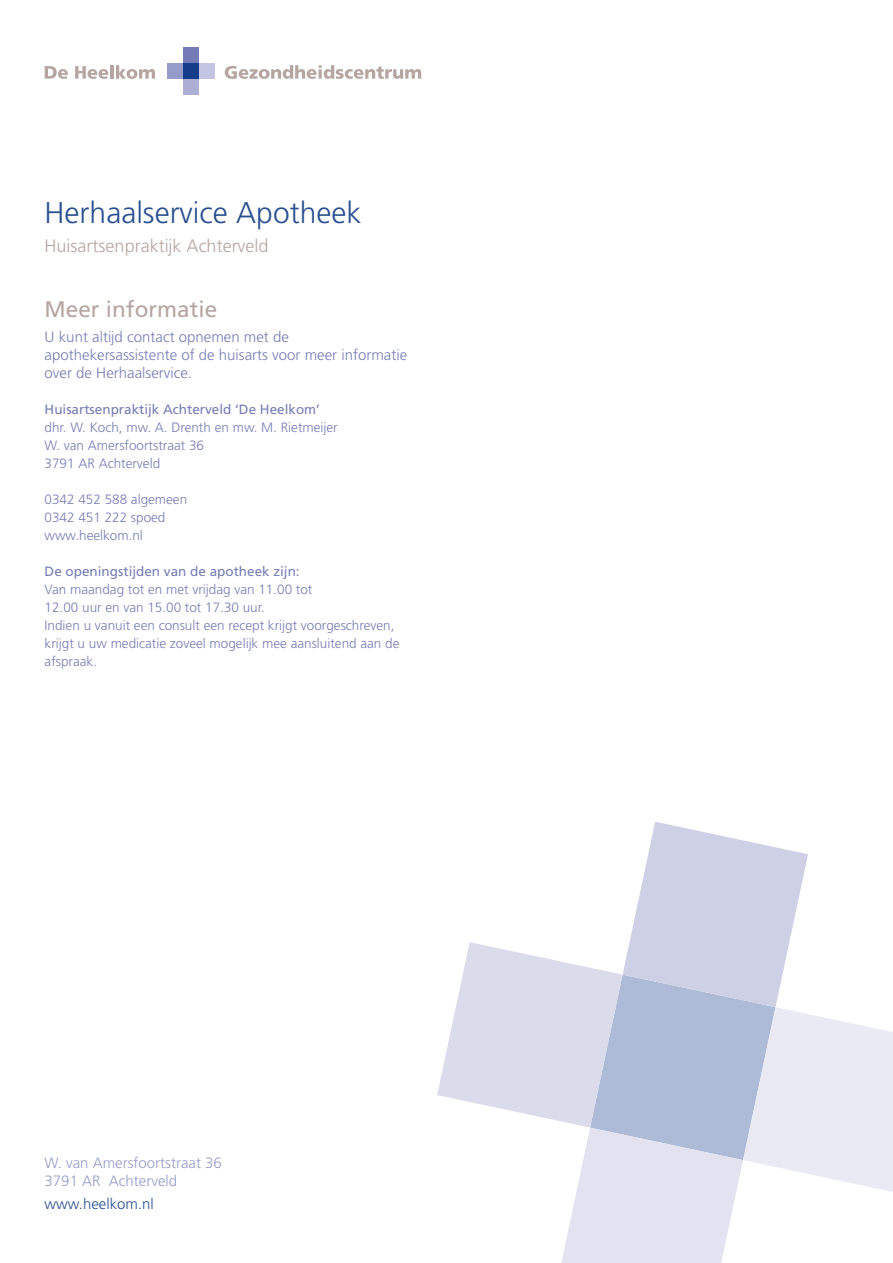
<style>
.page{position:relative;width:893px;height:1263px;background:#fff}
.page>*{position:absolute;margin:0;border:0;box-sizing:border-box;transform-origin:0 0}
.t1{font:300 30px "Frutiger";color:#294f91}
.t2{font:22.5px "Frutiger";color:#b5a6a1}
.t3{font:300 18px "Frutiger";color:#b5a6a1}
.t4{font:300 15px/18px "Frutiger";color:#767eb4}
.t5{font:300 15px/18px "Frutiger";color:#959cca}
.t6{font:300 15px "Frutiger";color:#294f91}
.t7{font:300 13.5px/18px "Frutiger";color:#767eb4}
.t8{font:13.5px "Frutiger";color:#767eb4}
</style>
<div class="page">
<svg style="left:437px;top:822px;width:456px;height:441px"></svg>
<div style="left:183px;top:63px;width:16px;height:16px;background:#153d8a"></div>
<div style="left:167px;top:63px;width:16px;height:16px;background:#959cca"></div>
<div style="left:183px;top:47px;width:16px;height:16px;background:#757bb6"></div>
<div style="left:199px;top:63px;width:16px;height:16px;background:#c4c5e2"></div>
<div style="left:183px;top:79px;width:16px;height:16px;background:#adaed5"></div>
<svg style="left:45px;top:66px;width:23px;height:13px"></svg>
<svg style="left:75px;top:66px;width:33px;height:13px"></svg>
<hr style="left:110px;top:65px;width:4px;height:14px;background:#b5a6a1">
<svg style="left:116px;top:65px;width:39px;height:14px"></svg>
<svg style="left:225px;top:65px;width:196px;height:14px"></svg>
<h1 class="t1" style="left:45px;top:196px;width:318px">Herhaalservice Apotheek</h1>
<h3 class="t3" style="left:45px;top:236px;width:225px">Huisartsenpraktijk Achterveld</h3>
<h2 class="t2" style="left:45px;top:296px;width:174px">Meer informatie</h2>
<p class="t4" style="left:45px;top:328px;width:364px">U kunt altijd contact opnemen met de apothekersassistente of de huisarts voor meer informatie over de Herhaalservice.</p>
<p class="t8" style="left:45px;top:401px;width:277px">Huisartsenpraktijk Achterveld ‘De Heelkom’</p>
<p class="t7" style="left:45px;top:418px;width:295px">dhr. W. Koch, mw. A. Drenth en mw. M. Rietmeijer<br>W. van Amersfoortstraat 36<br>3791 AR Achterveld</p>
<p class="t7" style="left:45px;top:490px;width:144px">0342 452 588 algemeen<br>0342 451 222 spoed www.heelkom.nl</p>
<p class="t8" style="left:45px;top:563px;width:257px">De openingstijden van de apotheek zijn:</p>
<p class="t7" style="left:45px;top:580px;width:356px">Van maandag tot en met vrijdag van 11.00 tot<br>12.00 uur en van 15.00 tot 17.30 uur.<br>Indien u vanuit een consult een recept krijgt voorgeschreven, krijgt u uw medicatie zoveel mogelijk mee aansluitend aan de afspraak.</p>
<p class="t5" style="left:45px;top:1154px;width:179px">W. van Amersfoortstraat 36<br>3791 AR Achterveld</p>
<p class="t6" style="left:45px;top:1195px;width:111px">www.heelkom.nl</p>
</div>
